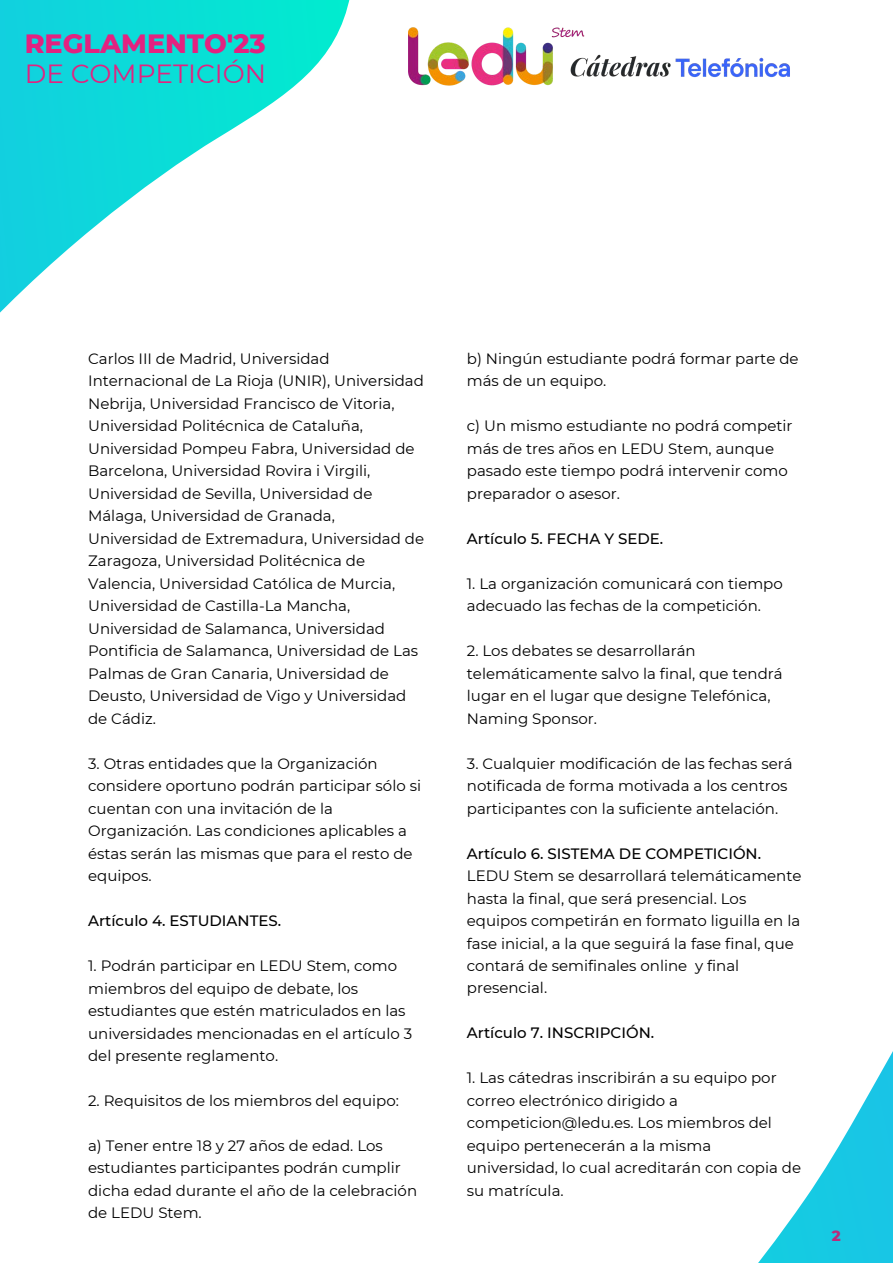
<style>
.page{position:relative;width:893px;height:1264px;background:#fff}
.page>*{position:absolute;margin:0;border:0;box-sizing:border-box;transform-origin:0 0}
.t1{font:800 27px "Montserrat";color:#e32280}
.t2{font:26.25px "Montserrat";color:#e32280}
.t3{font:15px/22.5px "Montserrat";color:#000}
.t4{font:500 15px "Montserrat";color:#000}
.t5{font:800 15px "Montserrat";color:#bb2b7b}
</style>
<div class="page">
<svg style="left:759px;top:1053px;width:133px;height:209px"></svg>
<svg style="left:0;top:0;width:350px;height:313px"></svg>
<img style="left:408px;top:27px;width:382px;height:59px">
<h1 class="t1" style="left:25px;top:27px;width:243px">REGLAMENTO'23</h1>
<h2 class="t2" style="left:25px;top:57px;width:243px">DE COMPETICIÓN</h2>
<p class="t3" style="left:88px;top:347px;width:337px">Carlos III de Madrid, Universidad Internacional de La Rioja (UNIR), Universidad Nebrija, Universidad Francisco de Vitoria, Universidad Politécnica de Cataluña, Universidad Pompeu Fabra, Universidad de Barcelona, Universidad Rovira i Virgili, Universidad de Sevilla, Universidad de Málaga, Universidad de Granada, Universidad de Extremadura, Universidad de Zaragoza, Universidad Politécnica de Valencia, Universidad Católica de Murcia, Universidad de Castilla-La Mancha, Universidad de Salamanca, Universidad Pontificia de Salamanca, Universidad de Las Palmas de Gran Canaria, Universidad de Deusto, Universidad de Vigo y Universidad de Cádiz.</p>
<p class="t3" style="left:88px;top:752px;width:334px">3. Otras entidades que la Organización considere oportuno podrán participar sólo si cuentan con una invitación de la Organización. Las condiciones aplicables a éstas serán las mismas que para el resto de equipos.</p>
<p class="t4" style="left:88px;top:911px;width:195px">Artículo 4. ESTUDIANTES.</p>
<p class="t3" style="left:88px;top:954px;width:325px">1. Podrán participar en LEDU Stem, como miembros del equipo de debate, los estudiantes que estén matriculados en las universidades mencionadas en el artículo 3 del presente reglamento.</p>
<p class="t3" style="left:88px;top:1089px;width:312px">2. Requisitos de los miembros del equipo:</p>
<p class="t3" style="left:88px;top:1134px;width:330px">a) Tener entre 18 y 27 años de edad. Los estudiantes participantes podrán cumplir dicha edad durante el año de la celebración de LEDU Stem.</p>
<p class="t3" style="left:467px;top:347px;width:333px">b) Ningún estudiante podrá formar parte de más de un equipo.</p>
<p class="t3" style="left:467px;top:414px;width:327px">c) Un mismo estudiante no podrá competir más de tres años en LEDU Stem, aunque pasado este tiempo podrá intervenir como preparador o asesor.</p>
<p class="t4" style="left:467px;top:529px;width:198px">Artículo 5. FECHA Y SEDE.</p>
<p class="t3" style="left:467px;top:572px;width:317px">1. La organización comunicará con tiempo adecuado las fechas de la competición.</p>
<p class="t3" style="left:467px;top:639px;width:317px">2. Los debates se desarrollarán telemáticamente salvo la final, que tendrá lugar en el lugar que designe Telefónica, Naming Sponsor.</p>
<p class="t3" style="left:467px;top:752px;width:327px">3. Cualquier modificación de las fechas será notificada de forma motivada a los centros participantes con la suficiente antelación.</p>
<p class="t4" style="left:467px;top:844px;width:296px">Artículo 6. SISTEMA DE COMPETICIÓN.</p>
<p class="t3" style="left:467px;top:864px;width:336px">LEDU Stem se desarrollará telemáticamente hasta la final, que será presencial. Los equipos competirán en formato liguilla en la fase inicial, a la que seguirá la fase final, que contará de semifinales online y final presencial.</p>
<p class="t4" style="left:467px;top:1023px;width:189px">Artículo 7. INSCRIPCIÓN.</p>
<p class="t3" style="left:467px;top:1066px;width:335px">1. Las cátedras inscribirán a su equipo por correo electrónico dirigido a competicion@ledu.es. Los miembros del equipo pertenecerán a la misma universidad, lo cual acreditarán con copia de su matrícula.</p>
<p class="t5" style="left:831px;top:1225px;width:10px">2</p>
</div>
